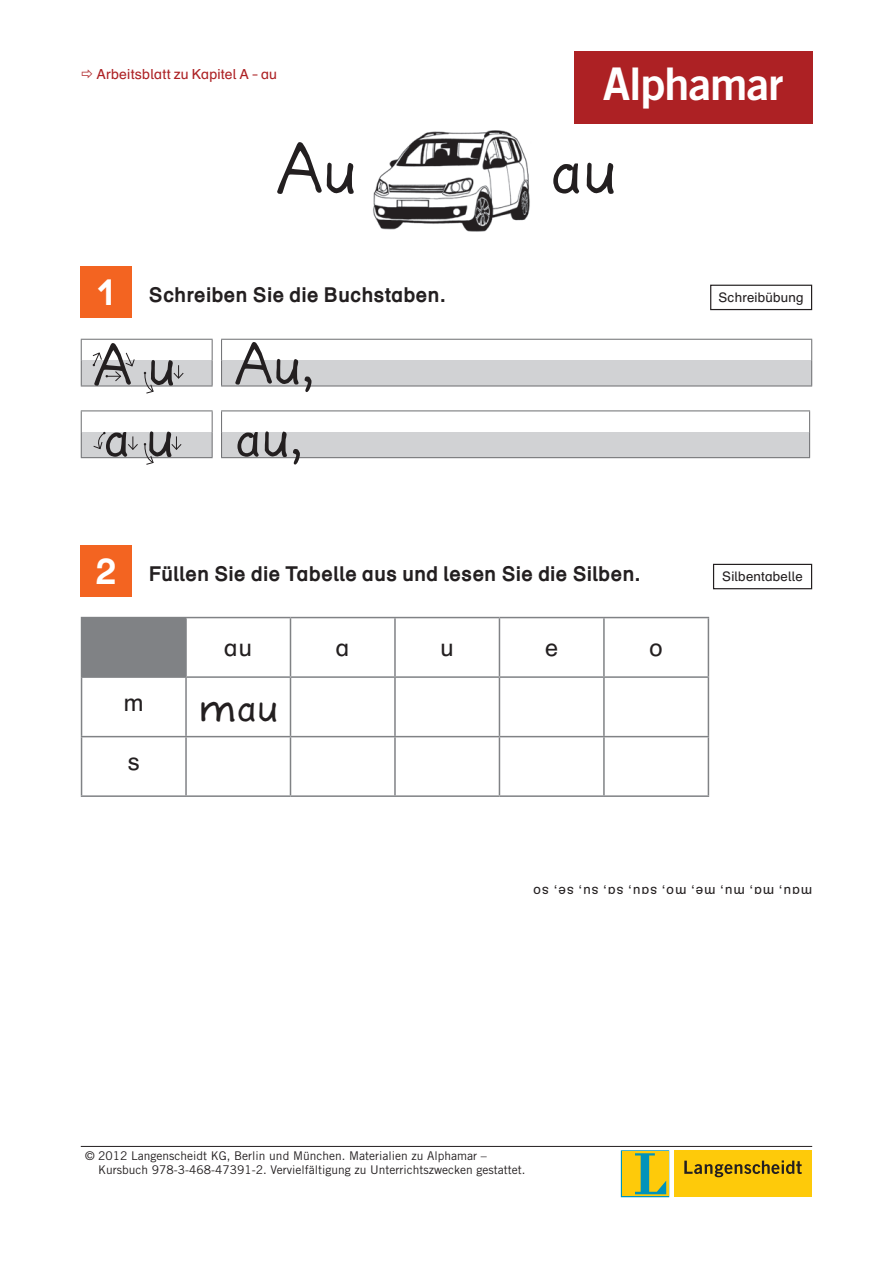
<style>
.page{position:relative;width:893px;height:1263px;background:#fff}
.page>*{position:absolute;margin:0;border:0;box-sizing:border-box;transform-origin:0 0}
.t1{font:67.5px "Willy";color:#231f20}
.t2{font:55.5px/72.4px "Willy";color:#231f20}
.t3{font:45px "Trade Gothic Bold Two";letter-spacing:-.02em;color:#fff}
.t4{font:42px "Willy";color:#231f20}
.t5{font:37.5px "DR HH Unicode Bold";color:#fff}
.t6{font:24px "DR HH Unicode";color:#231f20}
.t7{font:21px "DR HH Unicode Bold";letter-spacing:.02em;color:#231f20}
.t8{font:14.25px "DR HH Unicode";letter-spacing:.005em;color:#ad2124}
.t9{font:13.5px "DR HH Unicode";letter-spacing:.08em;color:#231f20}
.t10{font:13.5px "DR HH Unicode";letter-spacing:.01em;color:#231f20}
.t11{font:12px/14.2px "Trade Gothic";color:#231f20}
</style>
<div class="page">
<hr style="left:81px;top:1146px;width:731px;height:1px;background:#231f20">
<div style="left:674px;top:1150px;width:137px;height:47px;background:#feca0a"></div>
<svg style="left:684px;top:1160px;width:118px;height:17px"></svg>
<svg style="left:621px;top:1150px;width:48px;height:47px;background:#b9bb3b"></svg>
<div style="left:574px;top:51px;width:238px;height:72px;background:#ad2124"></div>
<div style="left:82px;top:617px;width:104px;height:60px;background:#808285"></div>
<hr style="left:81px;top:676px;width:105px;height:2px;background:#808285">
<hr style="left:186px;top:676px;width:104px;height:2px;background:#808285">
<hr style="left:290px;top:676px;width:105px;height:2px;background:#808285">
<hr style="left:395px;top:676px;width:104px;height:2px;background:#808285">
<hr style="left:499px;top:676px;width:105px;height:2px;background:#808285">
<hr style="left:604px;top:676px;width:105px;height:2px;background:#808285">
<hr style="left:185px;top:618px;width:2px;height:58px;background:#808285">
<hr style="left:290px;top:618px;width:1px;height:58px;background:#808285">
<hr style="left:394px;top:618px;width:2px;height:58px;background:#808285">
<hr style="left:499px;top:618px;width:1px;height:58px;background:#808285">
<hr style="left:603px;top:618px;width:2px;height:58px;background:#808285">
<hr style="left:708px;top:618px;width:1px;height:58px;background:#808285">
<hr style="left:185px;top:678px;width:2px;height:58px;background:#808285">
<hr style="left:290px;top:678px;width:1px;height:58px;background:#808285">
<hr style="left:394px;top:678px;width:2px;height:58px;background:#808285">
<hr style="left:499px;top:678px;width:1px;height:58px;background:#808285">
<hr style="left:603px;top:678px;width:2px;height:58px;background:#808285">
<hr style="left:708px;top:678px;width:1px;height:58px;background:#808285">
<hr style="left:81px;top:617px;width:105px;height:1px;background:#808285">
<hr style="left:81px;top:618px;width:1px;height:58px;background:#808285">
<hr style="left:186px;top:617px;width:104px;height:1px;background:#808285">
<hr style="left:290px;top:617px;width:105px;height:1px;background:#808285">
<hr style="left:395px;top:617px;width:104px;height:1px;background:#808285">
<hr style="left:499px;top:617px;width:105px;height:1px;background:#808285">
<hr style="left:604px;top:617px;width:105px;height:1px;background:#808285">
<hr style="left:81px;top:678px;width:1px;height:58px;background:#808285">
<hr style="left:81px;top:736px;width:105px;height:1px;background:#808285">
<hr style="left:81px;top:737px;width:1px;height:58px;background:#808285">
<hr style="left:186px;top:736px;width:104px;height:1px;background:#808285">
<hr style="left:185px;top:737px;width:2px;height:58px;background:#808285">
<hr style="left:290px;top:736px;width:105px;height:1px;background:#808285">
<hr style="left:290px;top:737px;width:1px;height:58px;background:#808285">
<hr style="left:395px;top:736px;width:104px;height:1px;background:#808285">
<hr style="left:394px;top:737px;width:2px;height:58px;background:#808285">
<hr style="left:499px;top:736px;width:105px;height:1px;background:#808285">
<hr style="left:499px;top:737px;width:1px;height:58px;background:#808285">
<hr style="left:604px;top:736px;width:105px;height:1px;background:#808285">
<hr style="left:603px;top:737px;width:2px;height:58px;background:#808285">
<hr style="left:708px;top:737px;width:1px;height:58px;background:#808285">
<hr style="left:81px;top:795px;width:105px;height:2px;background:#808285">
<hr style="left:186px;top:795px;width:104px;height:2px;background:#808285">
<hr style="left:290px;top:795px;width:105px;height:2px;background:#808285">
<hr style="left:395px;top:795px;width:104px;height:2px;background:#808285">
<hr style="left:499px;top:795px;width:105px;height:2px;background:#808285">
<hr style="left:604px;top:795px;width:105px;height:2px;background:#808285">
<div style="left:81px;top:267px;width:51px;height:51px;background:#f36421"></div>
<svg style="left:710px;top:284px;width:103px;height:27px"></svg>
<div style="left:222px;top:360px;width:590px;height:26px;background:#d1d2d4"></div>
<hr style="left:221px;top:339px;width:591px;height:1px;background:#6c6d70">
<svg style="left:221px;top:340px;width:1px;height:46px"></svg>
<svg style="left:811px;top:340px;width:1px;height:46px"></svg>
<hr style="left:221px;top:386px;width:591px;height:1px;background:#6c6d70">
<div style="left:222px;top:432px;width:588px;height:26px;background:#d1d2d4"></div>
<hr style="left:221px;top:410px;width:589px;height:1px;background:#6c6d70">
<svg style="left:221px;top:411px;width:1px;height:46px"></svg>
<svg style="left:809px;top:411px;width:1px;height:46px"></svg>
<hr style="left:221px;top:457px;width:589px;height:1px;background:#6c6d70">
<div style="left:81px;top:360px;width:131px;height:26px;background:#d1d2d4"></div>
<hr style="left:81px;top:339px;width:132px;height:1px;background:#6c6d70">
<svg style="left:81px;top:340px;width:1px;height:46px"></svg>
<svg style="left:212px;top:340px;width:1px;height:46px"></svg>
<hr style="left:81px;top:386px;width:132px;height:1px;background:#6c6d70">
<div style="left:81px;top:432px;width:131px;height:26px;background:#d1d2d4"></div>
<hr style="left:81px;top:410px;width:132px;height:1px;background:#6c6d70">
<svg style="left:81px;top:411px;width:1px;height:46px"></svg>
<svg style="left:212px;top:411px;width:1px;height:46px"></svg>
<hr style="left:81px;top:457px;width:132px;height:1px;background:#6c6d70">
<svg style="left:93px;top:432px;width:13px;height:17px"></svg>
<svg style="left:128px;top:436px;width:10px;height:14px"></svg>
<svg style="left:171px;top:436px;width:11px;height:14px"></svg>
<svg style="left:173px;top:365px;width:11px;height:14px"></svg>
<svg style="left:92px;top:352px;width:43px;height:30px"></svg>
<svg style="left:144px;top:443px;width:10px;height:22px"></svg>
<svg style="left:144px;top:372px;width:10px;height:22px"></svg>
<div style="left:81px;top:546px;width:51px;height:51px;background:#f36421"></div>
<svg style="left:713px;top:563px;width:100px;height:27px"></svg>
<img style="left:373px;top:130px;width:157px;height:102px">
<p class="t8" style="left:96px;top:66px;width:182px">Arbeitsblatt zu Kapitel A – au</p>
<h3 class="t5" style="left:96px;top:270px;width:22px">1</h3>
<h1 class="t1" style="left:276px;top:113px;width:82px">Au</h1>
<h3 class="t7" style="left:149px;top:282px;width:299px">Schreiben Sie die Buchstaben.</h3>
<h2 class="t2" style="left:94px;top:324px;width:223px">A u Au, a u au,</h2>
<h3 class="t3" style="left:603px;top:56px;width:182px">Alphamar</h3>
<h1 class="t1" style="left:550px;top:113px;width:68px">au</h1>
<p class="t10" style="left:718px;top:289px;width:87px">Schreibübung</p>
<h3 class="t5" style="left:96px;top:549px;width:22px">2</h3>
<h3 class="t7" style="left:149px;top:561px;width:493px">Füllen Sie die Tabelle aus und lesen Sie die Silben.</h3>
<h3 class="t6" style="left:224px;top:633px;width:30px">au</h3>
<h3 class="t6" style="left:336px;top:633px;width:15px">a</h3>
<h3 class="t6" style="left:440px;top:633px;width:15px">u</h3>
<h3 class="t6" style="left:545px;top:633px;width:15px">e</h3>
<h3 class="t6" style="left:649px;top:633px;width:15px">o</h3>
<h3 class="t6" style="left:124px;top:688px;width:22px">m</h3>
<h3 class="t4" style="left:198px;top:672px;width:82px">mau</h3>
<h3 class="t6" style="left:128px;top:748px;width:14px">s</h3>
<p class="t10" style="left:722px;top:568px;width:82px">Silbentabelle</p>
<p class="t9" style="left:812px;top:899px;width:280px;rotate:-180deg">mau, ma, mu, me, mo, sau, sa, su, se, so</p>
<p class="t11" style="left:98px;top:1148px;width:429px;text-indent:-13px">© 2012 Langenscheidt KG, Berlin und München. Materialien zu Alphamar –<br>Kursbuch 978-3-468-47391-2. Vervielfältigung zu Unterrichtszwecken gestattet.</p>
</div>
